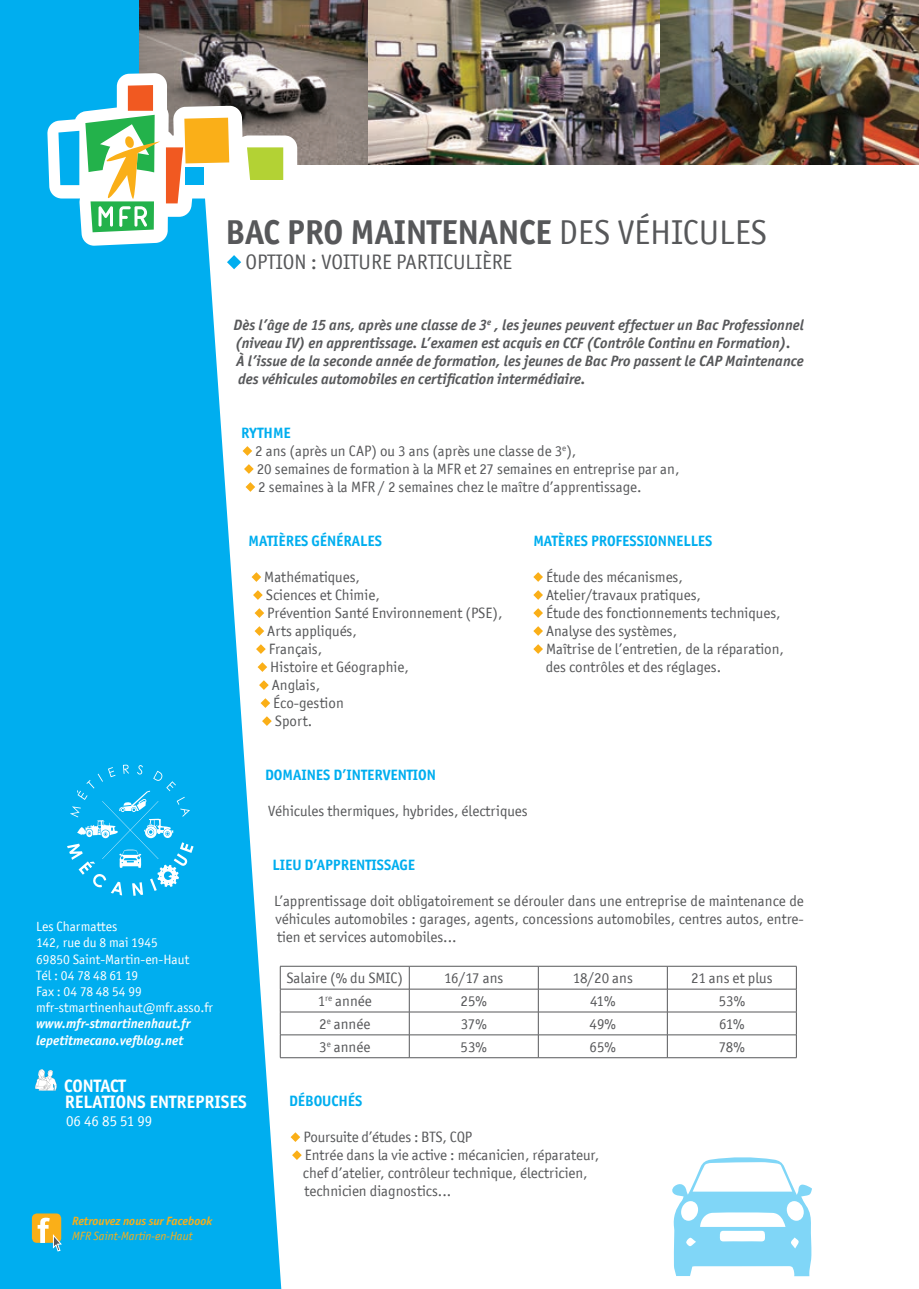
<style>
.page{position:relative;width:919px;height:1289px;background:#fff}
.page>*{position:absolute;margin:0;border:0;box-sizing:border-box;transform-origin:0 0}
.t1{font:700 34.5px "Officina San ITC";color:#57585a}
.t2{font:21px "Officina San ITC";color:#57585a}
.t3{font:700 18px/16.5px "Officina San ITC";color:#fff}
.t4{font:15px/18px "Officina San ITC";color:#57585a}
.t5{font:italic 700 15px/18px "Officina San ITC";color:#57585a}
.t6{font:700 15px "Officina San ITC";color:#00aeef}
.t7{font:15px "Officina San ITC";color:#fff}
.t8{font:13.5px/16.2px "Officina San ITC";color:#fff}
.t9{font:italic 700 13.5px/16.2px "Officina San ITC";color:#fff}
.t10{font:italic 700 12px "Officina San ITC";color:#faaf18}
.t11{font:italic 12px "Officina San ITC";color:#faaf18}
.s1{font-weight:400}
.s2{font-weight:700;color:#00aeef}
</style>
<div class="page">
<svg style="left:0;top:0;width:281px;height:1288px;background:#1fb8f0"></svg>
<svg style="left:227px;top:255px;width:14px;height:14px"></svg>
<svg style="left:67px;top:764px;width:126px;height:131px;background:#1eb7f0"></svg>
<svg style="left:672px;top:1157px;width:140px;height:119px"></svg>
<svg style="left:242px;top:446px;width:10px;height:10px"></svg>
<svg style="left:244px;top:464px;width:10px;height:10px"></svg>
<svg style="left:245px;top:482px;width:10px;height:10px"></svg>
<svg style="left:251px;top:572px;width:10px;height:10px"></svg>
<svg style="left:253px;top:590px;width:10px;height:10px"></svg>
<svg style="left:254px;top:608px;width:10px;height:10px"></svg>
<svg style="left:254px;top:626px;width:10px;height:10px"></svg>
<svg style="left:256px;top:644px;width:10px;height:10px"></svg>
<svg style="left:257px;top:662px;width:10px;height:10px"></svg>
<svg style="left:259px;top:680px;width:10px;height:10px"></svg>
<svg style="left:260px;top:698px;width:10px;height:10px"></svg>
<svg style="left:262px;top:716px;width:10px;height:10px"></svg>
<hr style="left:280px;top:966px;width:129px;height:1px;background:#57585a">
<hr style="left:409px;top:966px;width:129px;height:1px;background:#57585a">
<hr style="left:538px;top:966px;width:129px;height:1px;background:#57585a">
<hr style="left:667px;top:966px;width:129px;height:1px;background:#57585a">
<hr style="left:280px;top:988px;width:129px;height:1px;background:#57585a">
<hr style="left:409px;top:988px;width:129px;height:1px;background:#57585a">
<hr style="left:538px;top:988px;width:129px;height:1px;background:#57585a">
<hr style="left:667px;top:988px;width:129px;height:1px;background:#57585a">
<hr style="left:280px;top:1011px;width:129px;height:1px;background:#57585a">
<hr style="left:409px;top:1011px;width:129px;height:1px;background:#57585a">
<hr style="left:538px;top:1011px;width:129px;height:1px;background:#57585a">
<hr style="left:667px;top:1011px;width:129px;height:1px;background:#57585a">
<hr style="left:280px;top:1034px;width:129px;height:1px;background:#57585a">
<svg style="left:280px;top:966px;width:1px;height:91px"></svg>
<hr style="left:409px;top:1034px;width:129px;height:1px;background:#57585a">
<svg style="left:409px;top:966px;width:1px;height:91px"></svg>
<hr style="left:538px;top:1034px;width:129px;height:1px;background:#57585a">
<svg style="left:538px;top:966px;width:1px;height:91px"></svg>
<hr style="left:667px;top:1034px;width:129px;height:1px;background:#57585a">
<svg style="left:667px;top:966px;width:1px;height:91px"></svg>
<svg style="left:796px;top:966px;width:1px;height:91px"></svg>
<hr style="left:280px;top:1057px;width:129px;height:1px;background:#57585a">
<hr style="left:409px;top:1057px;width:129px;height:1px;background:#57585a">
<hr style="left:538px;top:1057px;width:129px;height:1px;background:#57585a">
<hr style="left:667px;top:1057px;width:129px;height:1px;background:#57585a">
<svg style="left:290px;top:1132px;width:10px;height:9px"></svg>
<svg style="left:292px;top:1150px;width:10px;height:9px"></svg>
<svg style="left:533px;top:572px;width:10px;height:10px"></svg>
<svg style="left:533px;top:590px;width:10px;height:10px"></svg>
<svg style="left:533px;top:608px;width:10px;height:10px"></svg>
<svg style="left:533px;top:626px;width:10px;height:10px"></svg>
<svg style="left:533px;top:644px;width:10px;height:10px"></svg>
<img style="left:139px;top:0;width:521px;height:164px">
<img style="left:660px;top:0;width:258px;height:164px">
<svg style="left:47px;top:73px;width:250px;height:173px"></svg>
<div style="left:33px;top:1214px;width:27px;height:27px;background:#faaf18;border-radius:4px"></div>
<div style="left:32px;top:1213px;width:29px;height:29px;border:2px solid #faaf18;border-radius:4px"></div>
<svg style="left:38px;top:1217px;width:24px;height:34px"></svg>
<svg style="left:35px;top:1069px;width:22px;height:21px"></svg>
<h1 class="t1" style="left:225px;top:211px;width:543px">BAC PRO MAINTENANCE <span class="s1">DES VÉHICULES</span></h1>
<h2 class="t2" style="left:245px;top:250px;width:268px">OPTION : VOITURE PARTICULIÈRE</h2>
<p class="t5" style="left:233px;top:315px;width:572px">Dès l’âge de 15 ans, après une classe de 3<sup>e</sup> , les jeunes peuvent effectuer un Bac Professionnel (niveau IV) en apprentissage. L’examen est acquis en CCF (Contrôle Continu en Formation).<br>À l’issue de la seconde année de formation, les jeunes de Bac Pro passent le CAP Maintenance des véhicules automobiles en certification intermédiaire.</p>
<p class="t4" style="left:255px;top:423px;width:425px;text-indent:-14px"><span class="s2">RYTHME<br></span>2 ans (après un CAP) ou 3 ans (après une classe de 3<sup>e</sup>),<br>20 semaines de formation à la MFR et 27 semaines en entreprise par an, 2 semaines à la MFR / 2 semaines chez le maître d’apprentissage.</p>
<p class="t6" style="left:248px;top:531px;width:135px">MATIÈRES GÉNÉRALES</p>
<p class="t4" style="left:264px;top:567px;width:97px">Mathématiques,</p>
<p class="t4" style="left:266px;top:585px;width:115px">Sciences et Chimie,</p>
<p class="t4" style="left:267px;top:603px;width:237px">Prévention Santé Environnement (PSE),</p>
<p class="t4" style="left:267px;top:621px;width:91px">Arts appliqués,</p>
<p class="t4" style="left:269px;top:639px;width:55px">Français,</p>
<p class="t4" style="left:270px;top:657px;width:140px">Histoire et Géographie,</p>
<p class="t4" style="left:272px;top:675px;width:50px">Anglais,</p>
<p class="t4" style="left:273px;top:693px;width:72px">Éco-gestion</p>
<p class="t4" style="left:275px;top:711px;width:39px">Sport.</p>
<p class="t6" style="left:533px;top:531px;width:180px">MATÈRES PROFESSIONNELLES</p>
<p class="t4" style="left:545px;top:567px;width:240px">Étude des mécanismes,<br>Atelier/travaux pratiques,<br>Étude des fonctionnements techniques,<br>Analyse des systèmes,<br>Maîtrise de l’entretien, de la réparation, des contrôles et des réglages.</p>
<p class="t8" style="left:36px;top:918px;width:178px">Les Charmattes<br>142, rue du 8 mai 1945<br>69850 Saint-Martin-en-Haut<br>Tél : 04 78 48 61 19<br>Fax : 04 78 48 54 99 mfr-stmartinenhaut@mfr.asso.fr</p>
<p class="t9" style="left:36px;top:1015px;width:156px">www.mfr-stmartinenhaut.fr lepetitmecano.vefblog.net</p>
<p class="t3" style="left:64px;top:1076px;width:184px">CONTACT<br>RELATIONS ENTREPRISES</p>
<p class="t7" style="left:66px;top:1112px;width:88px">06 46 85 51 99</p>
<p class="t10" style="left:72px;top:1213px;width:141px">Retrouvez nous sur Facebook</p>
<p class="t11" style="left:72px;top:1228px;width:122px">MFR Saint-Martin-en-Haut</p>
<p class="t6" style="left:265px;top:765px;width:172px">DOMAINES D’INTERVENTION</p>
<p class="t4" style="left:268px;top:801px;width:261px">Véhicules thermiques, hybrides, électriques</p>
<p class="t6" style="left:272px;top:855px;width:144px">LIEU D’APPRENTISSAGE</p>
<p class="t4" style="left:274px;top:891px;width:531px;text-align:justify">L’apprentissage doit obligatoirement se dérouler dans une entreprise de maintenance de véhicules automobiles : garages, agents, concessions automobiles, centres autos, entre&shy;tien et services automobiles...</p>
<p class="t4" style="left:286px;top:968px;width:118px">Salaire (% du SMIC)</p>
<p class="t4" style="left:444px;top:968px;width:61px">16/17 ans</p>
<p class="t4" style="left:572px;top:968px;width:62px">18/20 ans</p>
<p class="t4" style="left:691px;top:968px;width:83px">21 ans et plus</p>
<p class="t4" style="left:318px;top:991px;width:55px">1<sup>re</sup> année</p>
<p class="t4" style="left:460px;top:991px;width:28px">25%</p>
<p class="t4" style="left:590px;top:991px;width:27px">41%</p>
<p class="t4" style="left:718px;top:991px;width:28px">53%</p>
<p class="t4" style="left:319px;top:1014px;width:53px">2<sup>e</sup> année</p>
<p class="t4" style="left:461px;top:1014px;width:27px">37%</p>
<p class="t4" style="left:589px;top:1014px;width:28px">49%</p>
<p class="t4" style="left:719px;top:1014px;width:27px">61%</p>
<p class="t4" style="left:319px;top:1037px;width:53px">3<sup>e</sup> année</p>
<p class="t4" style="left:460px;top:1037px;width:28px">53%</p>
<p class="t4" style="left:589px;top:1037px;width:28px">65%</p>
<p class="t4" style="left:718px;top:1037px;width:27px">78%</p>
<p class="t6" style="left:289px;top:1091px;width:75px">DÉBOUCHÉS</p>
<p class="t4" style="left:303px;top:1127px;width:298px">Poursuite d’études : BTS, CQP<br>Entrée dans la vie active : mécanicien, réparateur, chef d’atelier, contrôleur technique, électricien, technicien diagnostics...</p>
</div>
